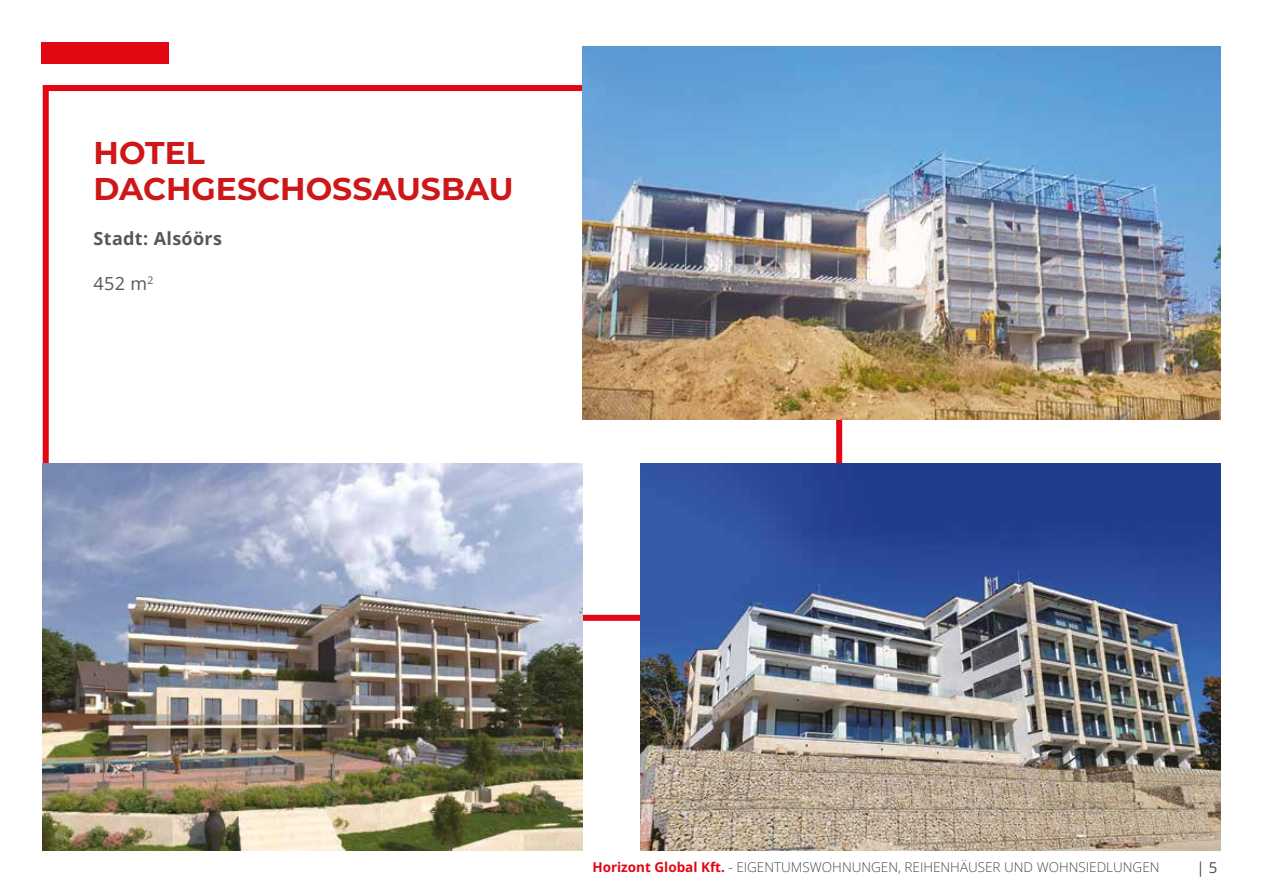
<style>
.page{position:relative;width:1263px;height:893px;background:#fff}
.page>*{position:absolute;margin:0;border:0;box-sizing:border-box;transform-origin:0 0}
.t1{font:700 31.5px/36px "Montserrat";color:#cd1719}
.t2{font:18px "Open Sans";letter-spacing:.02em;color:#575756}
.t3{font:15px "Open Sans";color:#444b52}
.t4{font:13.5px "Open Sans";color:#444b52}
.s1{color:#e30613}
</style>
<div class="page">
<div style="left:41px;top:43px;width:128px;height:21px;background:#e30613"></div>
<img style="left:640px;top:463px;width:580px;height:387px">
<img style="left:43px;top:463px;width:540px;height:387px">
<img style="left:583px;top:46px;width:637px;height:374px">
<h1 class="t1" style="left:94px;top:133px;width:422px">HOTEL<br>DACHGESCHOSSAUSBAU</h1>
<h2 class="t2" style="left:94px;top:226px;width:130px">Stadt: Alsóörs</h2>
<h2 class="t2" style="left:94px;top:271px;width:62px">452 m<sup>2</sup></h2>
<p class="t4" style="left:592px;top:858px;width:569px"><span class="s1">Horizont Global Kft.</span> - EIGENTUMSWOHNUNGEN, REIHENHÄUSER UND WOHNSIEDLUNGEN</p>
<p class="t3" style="left:1196px;top:857px;width:22px">| 5</p>
</div>
